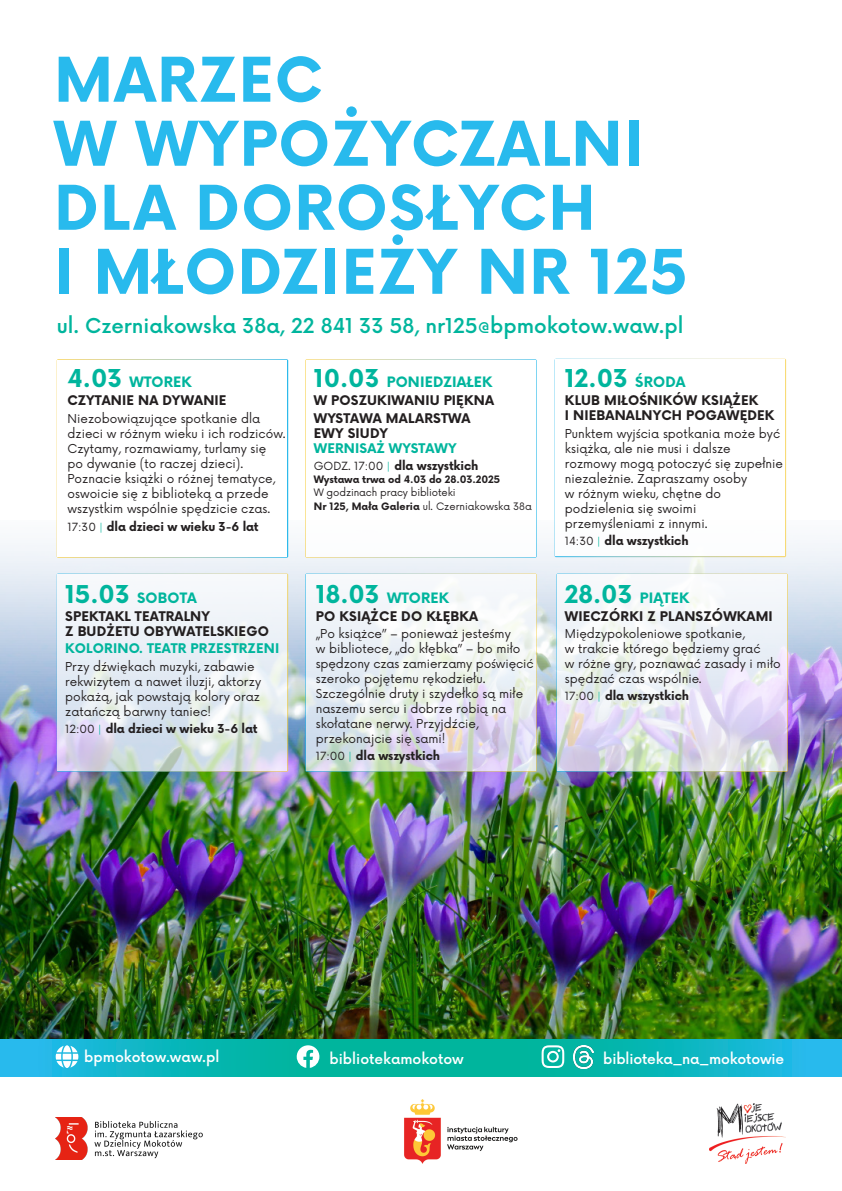
<style>
.page{position:relative;width:842px;height:1191px;background:#fff}
.page>*{position:absolute;margin:0;border:0;box-sizing:border-box;transform-origin:0 0}
.tytuly{font:700 60px/64px "Now";letter-spacing:.02em;color:#28baed}
.DATA{font:700 24px "Now";color:#00b59d}
.bulety_kopia{font:500 20px "Now";color:#00b59d}
.DATA-2{font:700 14px "Now";letter-spacing:.01em;color:#00b59d}
.bulety_kopia-2{font:500 14px "Now";color:#fff}
.TYTUŁ_ZAJĘĆ{font:700 13px/15px "Now";letter-spacing:.015em;color:#231f20}
.TYTUŁ_ZAJĘĆ-2{font:700 13px "Now";letter-spacing:.01em;color:#00b59d}
.DATA-3{font:700 13px "Now";letter-spacing:.01em;color:#231f20}
.OPIS{font:12px/15px "Now";color:#231f20}
.OPIS-2{font:700 12px "Now";letter-spacing:-.01em;color:#231f20}
.OPIS-3{font:700 10px/13px "Now";letter-spacing:-.01em;color:#231f20}
.OPIS-4{font:10px "Now";color:#231f20}
.s1{font-size:24px}
.s2{font-weight:400;font-size:11px}
.s3{font-weight:400;font-size:11px;color:#00b59d}
.s4{color:#00b59d}
.s5{font-weight:400}
.s6{font-weight:700}
.s7{font-size:14px}
</style>
<div class="page">
<img style="left:0;top:521px;width:842px;height:518px">
<div style="left:57px;top:359px;width:231px;height:199px;background:#fff;border:2px solid #fff"></div>
<div style="left:305px;top:359px;width:232px;height:199px;background:#fff;border:2px solid #fff"></div>
<div style="left:555px;top:359px;width:231px;height:198px;background:#fff;border:2px solid #fff"></div>
<svg style="left:57px;top:573px;width:231px;height:199px"></svg>
<svg style="left:305px;top:573px;width:232px;height:199px"></svg>
<svg style="left:556px;top:573px;width:232px;height:199px"></svg>
<img style="left:55px;top:1117px;width:148px;height:42px">
<img style="left:404px;top:1099px;width:114px;height:65px">
<img style="left:709px;top:1103px;width:77px;height:60px">
<svg style="left:0;top:1039px;width:842px;height:37px;background:#0cb6b9"></svg>
<svg style="left:297px;top:1045px;width:22px;height:22px"></svg>
<svg style="left:56px;top:1045px;width:22px;height:23px"></svg>
<svg style="left:542px;top:1045px;width:22px;height:23px"></svg>
<img style="left:574px;top:1045px;width:19px;height:23px">
<p class="tytuly" style="left:54px;top:46px;width:635px">MARZEC<br>W WYPOŻYCZALNI<br>DLA DOROSŁYCH<br>I MŁODZIEŻY NR 125</p>
<p class="bulety_kopia" style="left:57px;top:310px;width:628px">ul. Czerniakowska 38a, 22 841 33 58, nr125@bpmokotow.waw.pl</p>
<p class="DATA-2" style="left:68px;top:372px;width:126px"><span class="s1">4.03</span> WTOREK</p>
<p class="DATA-3" style="left:68px;top:391px;width:160px">CZYTANIE NA DYWANIE</p>
<p class="OPIS" style="left:68px;top:410px;width:220px">Niezobowiązujące spotkanie dla dzieci w różnym wieku i ich rodziców.<br>Czytamy, rozmawiamy, turlamy się<br>po dywanie (to raczej dzieci).<br>Poznacie książki o różnej tematyce, oswoicie się z biblioteką a przede wszystkim wspólnie spędzicie czas.</p>
<p class="OPIS-2" style="left:68px;top:518px;width:193px"><span class="s2">17:30</span> <span class="s3">|</span> dla dzieci w wieku 3-6 lat</p>
<p class="DATA-2" style="left:65px;top:587px;width:133px"><span class="s1">15.03</span> SOBOTA</p>
<p class="TYTUŁ_ZAJĘĆ" style="left:65px;top:608px;width:205px">SPEKTAKL TEATRALNY<br>Z BUDŻETU OBYWATELSKIEGO</p>
<p class="TYTUŁ_ZAJĘĆ-2" style="left:65px;top:639px;width:216px">KOLORINO. TEATR PRZESTRZENI</p>
<p class="OPIS" style="left:65px;top:658px;width:197px">Przy dźwiękach muzyki, zabawie rekwizytem a nawet iluzji, aktorzy pokażą, jak powstają kolory oraz zatańczą barwny taniec!</p>
<p class="OPIS-2" style="left:65px;top:720px;width:194px"><span class="s2">12:00</span> <span class="s3">|</span> dla dzieci w wieku 3-6 lat</p>
<p class="DATA-2" style="left:314px;top:372px;width:180px"><span class="s1">10.03</span> PONIEDZIAŁEK</p>
<p class="TYTUŁ_ZAJĘĆ" style="left:314px;top:393px;width:182px">W POSZUKIWANIU PIĘKNA</p>
<p class="TYTUŁ_ZAJĘĆ" style="left:314px;top:410px;width:158px">WYSTAWA MALARSTWA<br>EWY SIUDY<br><span class="s4">WERNISAŻ WYSTAWY</span></p>
<p class="OPIS-2" style="left:314px;top:457px;width:166px"><span class="s2">GODZ. 17:00</span> <span class="s3">|</span> dla wszystkich</p>
<p class="OPIS-3" style="left:314px;top:472px;width:188px">Wystawa trwa od 4.03 do 28.03.2025<br><span class="s5">W godzinach pracy biblioteki</span></p>
<p class="OPIS-4" style="left:314px;top:498px;width:220px"><span class="s6">Nr 125, Mała Galeria</span> ul. Czerniakowska 38a</p>
<p class="DATA-2" style="left:316px;top:587px;width:135px"><span class="s1">18.03</span> WTOREK</p>
<p class="TYTUŁ_ZAJĘĆ" style="left:316px;top:608px;width:164px">PO KSIĄŻCE DO KŁĘBKA</p>
<p class="OPIS" style="left:316px;top:625px;width:219px">„Po książce” – ponieważ jesteśmy<br>w bibliotece, „do kłębka” – bo miło spędzony czas zamierzamy poświęcić szeroko pojętemu rękodziełu.<br>Szczególnie druty i szydełko są miłe naszemu sercu i dobrze robią na skołatane nerwy. Przyjdźcie, przekonajcie się sami!</p>
<p class="OPIS-2" style="left:316px;top:747px;width:126px"><span class="s2">17:00</span> <span class="s3">|</span> dla wszystkich</p>
<p class="DATA" style="left:565px;top:361px;width:122px">12.03 <span class="s7">ŚRODA</span></p>
<p class="TYTUŁ_ZAJĘĆ" style="left:565px;top:393px;width:211px">KLUB MIŁOŚNIKÓW KSIĄŻEK<br>I NIEBANALNYCH POGAWĘDEK</p>
<p class="OPIS" style="left:565px;top:425px;width:220px">Punktem wyjścia spotkania może być książka, ale nie musi i dalsze rozmowy mogą potoczyć się zupełnie niezależnie. Zapraszamy osoby<br>w różnym wieku, chętne do podzielenia się swoimi przemyśleniami z innymi.</p>
<p class="OPIS-2" style="left:565px;top:532px;width:125px"><span class="s2">14:30</span> <span class="s3">|</span> dla wszystkich</p>
<p class="DATA-2" style="left:565px;top:587px;width:126px"><span class="s1">28.03</span> PIĄTEK</p>
<p class="TYTUŁ_ZAJĘĆ" style="left:565px;top:608px;width:209px">WIECZÓRKI Z PLANSZÓWKAMI</p>
<p class="OPIS" style="left:565px;top:625px;width:217px">Międzypokoleniowe spotkanie,<br>w trakcie którego będziemy grać<br>w różne gry, poznawać zasady i miło spędzać czas wspólnie.</p>
<p class="OPIS-2" style="left:565px;top:687px;width:126px"><span class="s2">17:00</span> <span class="s3">|</span> dla wszystkich</p>
<p class="bulety_kopia-2" style="left:84px;top:1045px;width:137px">bpmokotow.waw.pl</p>
<p class="bulety_kopia-2" style="left:329px;top:1048px;width:136px">bibliotekamokotow</p>
<p class="bulety_kopia-2" style="left:603px;top:1048px;width:182px">biblioteka_na_mokotowie</p>
</div>
